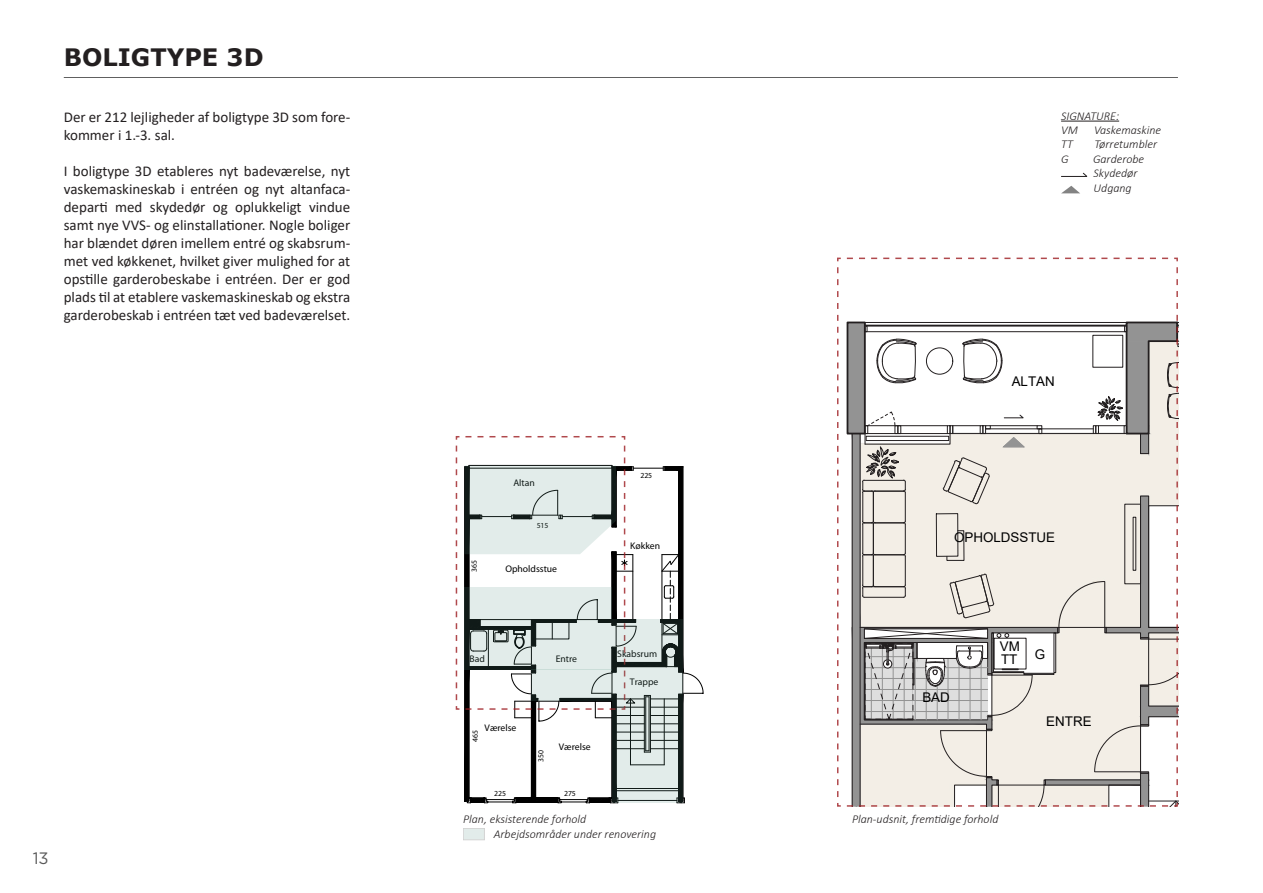
<style>
.page{position:relative;width:1263px;height:893px;background:#fff}
.page>*{position:absolute;margin:0;border:0;box-sizing:border-box;transform-origin:0 0}
.Overskrift_Side{font:700 24px "Verdana";color:#231f20}
.t1{font:18.6px "Arial";color:#231f20}
.t2{font:16.5px "Gotham";color:#5a5a5a}
.Brødtekst{font:15px/18px "Calibri";color:#231f20}
.t3{font:13.35px/12.8px "Arial";color:#000}
.t4{font:13.35px "Arial";color:#231f20}
.Brødtekst-2{font:italic 300 12px "Calibri";color:#231f20}
.t5{font:9.6px "Arial";color:#000}
.t6{font:7.8px "Arial";color:#000}
</style>
<div class="page">
<hr style="left:64px;top:77px;width:1114px;height:1px;background:#000">
<svg style="left:455px;top:436px;width:171px;height:4px"></svg>
<svg style="left:455px;top:445px;width:240px;height:396px"></svg>
<svg style="left:464px;top:586px;width:148px;height:83px;fill:#e2ecea"></svg>
<svg style="left:531px;top:669px;width:81px;height:32px;fill:#e2ecea"></svg>
<svg style="left:612px;top:619px;width:71px;height:184px;fill:#e2ecea"></svg>
<svg style="left:837px;top:257px;width:342px;height:550px"></svg>
<hr style="left:1061px;top:121px;width:58px;height:1px;background:#231f20">
<svg style="left:1061px;top:172px;width:27px;height:5px"></svg>
<svg style="left:1062px;top:186px;width:18px;height:7px"></svg>
<p class="Overskrift_Side" style="left:64px;top:40px;width:201px">BOLIGTYPE 3D</p>
<p class="Brødtekst" style="left:64px;top:107px;width:288px">Der er 212 lejligheder af boligtype 3D som fore&shy;kommer i 1.-3. sal.</p>
<p class="Brødtekst" style="left:64px;top:161px;width:288px;text-align:justify">I boligtype 3D etableres nyt badeværelse, nyt vaskemaskineskab i entréen og nyt altanfaca&shy;departi med skydedør og oplukkeligt vindue samt nye VVS- og elinstallationer. Nogle boliger har blændet døren imellem entré og skabsrum&shy;met ved køkkenet, hvilket giver mulighed for at opstille garderobeskabe i entréen. Der er god plads til at etablere vaskemaskineskab og ekstra garderobeskab i entréen tæt ved badeværelset.</p>
<p class="t1" style="left:227px;top:270px;width:25px">4C</p>
<p class="t2" style="left:33px;top:847px;width:18px">13</p>
<p class="t5" style="left:513px;top:477px;width:23px">Altan</p>
<p class="t6" style="left:537px;top:521px;width:13px">515</p>
<p class="t6" style="left:469px;top:572px;width:13px;rotate:-90deg">365</p>
<p class="t5" style="left:505px;top:562px;width:53px">Opholdsstue</p>
<p class="t6" style="left:640px;top:470px;width:13px">225</p>
<p class="t5" style="left:630px;top:539px;width:31px">Køkken</p>
<p class="t5" style="left:470px;top:652px;width:17px">Bad</p>
<p class="t4" style="left:556px;top:643px;width:12px">G</p>
<p class="t5" style="left:556px;top:652px;width:23px">Entre</p>
<p class="t5" style="left:485px;top:722px;width:33px">Værelse</p>
<p class="t6" style="left:470px;top:742px;width:13px;rotate:-90deg">465</p>
<p class="t6" style="left:536px;top:762px;width:13px;rotate:-90deg">350</p>
<p class="t5" style="left:559px;top:741px;width:33px">Værelse</p>
<p class="t6" style="left:494px;top:788px;width:13px">225</p>
<p class="t6" style="left:564px;top:788px;width:13px">275</p>
<p class="Brødtekst-2" style="left:463px;top:812px;width:125px">Plan, eksisterende forhold</p>
<p class="t5" style="left:617px;top:648px;width:41px">Skabsrum</p>
<p class="t5" style="left:630px;top:676px;width:30px">Trappe</p>
<p class="Brødtekst-2" style="left:494px;top:826px;width:164px">Arbejdsområder under renovering</p>
<p class="Brødtekst-2" style="left:1061px;top:108px;width:60px">SIGNATURE:</p>
<p class="Brødtekst-2" style="left:1061px;top:123px;width:18px">VM</p>
<p class="Brødtekst-2" style="left:1094px;top:123px;width:69px">Vaskemaskine</p>
<p class="Brødtekst-2" style="left:1061px;top:137px;width:13px">TT</p>
<p class="Brødtekst-2" style="left:1094px;top:137px;width:64px">Tørretumbler</p>
<p class="Brødtekst-2" style="left:1061px;top:151px;width:9px">G</p>
<p class="Brødtekst-2" style="left:1093px;top:151px;width:53px">Garderobe</p>
<p class="Brødtekst-2" style="left:1094px;top:166px;width:45px">Skydedør</p>
<p class="Brødtekst-2" style="left:1094px;top:180px;width:40px">Udgang</p>
<p class="t3" style="left:1012px;top:375px;width:45px">ALTAN</p>
<p class="t3" style="left:954px;top:531px;width:103px">OPHOLDSSTUE</p>
<p class="t3" style="left:922px;top:690px;width:29px">BAD</p>
<p class="t3" style="left:1000px;top:640px;width:22px">VM<br>TT</p>
<p class="t3" style="left:1035px;top:648px;width:12px">G</p>
<p class="t3" style="left:1046px;top:715px;width:47px">ENTRE</p>
<p class="Brødtekst-2" style="left:852px;top:812px;width:148px">Plan-udsnit, fremtidige forhold</p>
</div>
